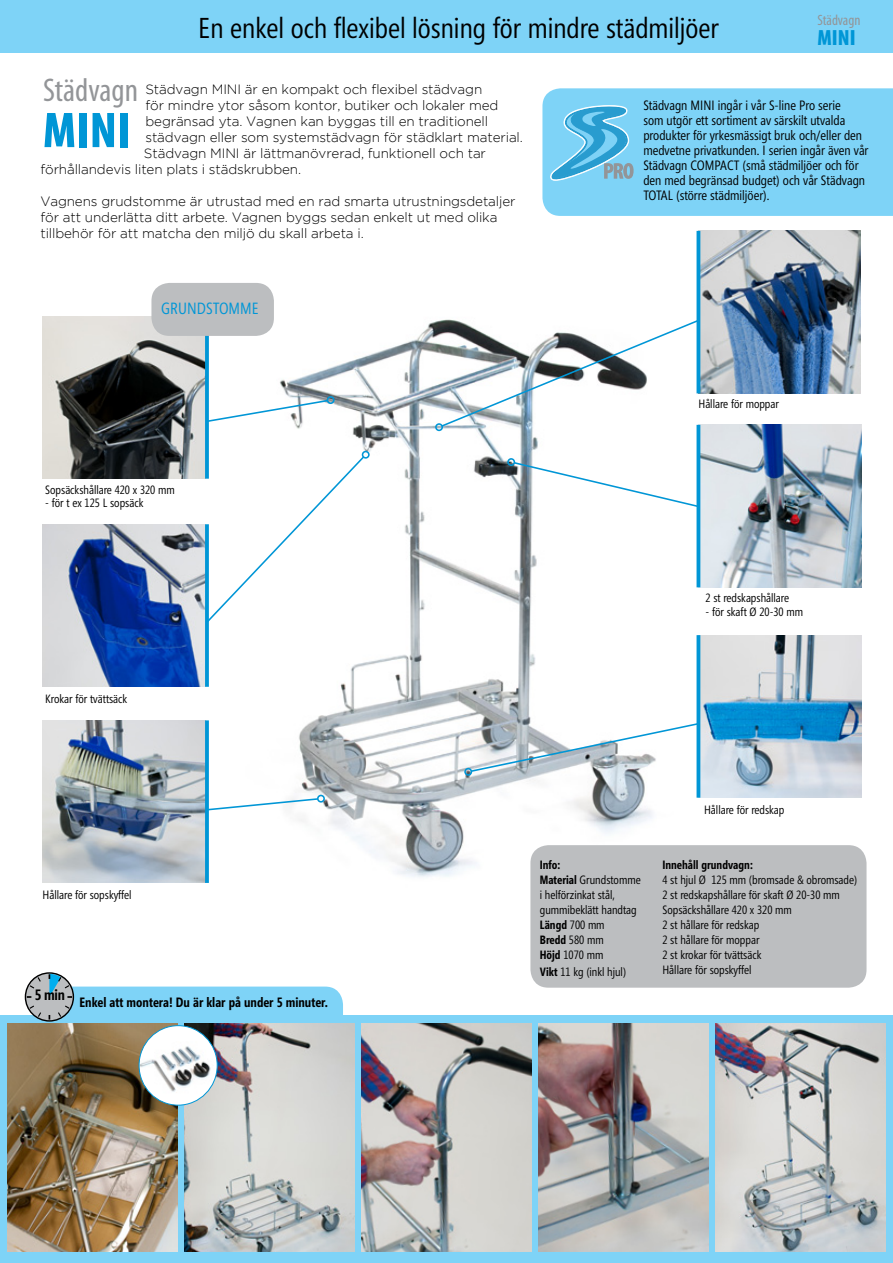
<style>
.page{position:relative;width:893px;height:1263px;background:#fff}
.page>*{position:absolute;margin:0;border:0;box-sizing:border-box;transform-origin:0 0}
.t1{font:900 condensed 50.55px "Myriad Pro";color:#0096d6}
.t2{font:condensed 33px "Myriad Pro";color:#939598}
.t3{font:28.65px "Segoe Condensed";color:#000}
.t4{font:900 condensed 22.05px "Myriad Pro";color:#0096d6}
.t5{font:16.2px "Segoe Condensed";color:#0096d6}
.t6{font:condensed 15px "Myriad Pro";letter-spacing:-.005em;color:#939598}
.t7{font:700 15px "Segoe Condensed";color:#000}
.t8{font:300 13.5px/16px "Gotham";letter-spacing:-.01em;color:#000}
.t9{font:13.5px/15px "Segoe Condensed";color:#000}
.t10{font:700 13.5px "Segoe Condensed";color:#000}
.t11{font:12px/15px "Segoe Condensed";color:#000}
.t12{font:700 12px "Segoe Condensed";color:#000}
.s1{font-weight:700}
</style>
<div class="page">
<div style="left:0;top:0;width:893px;height:53px;background:#7ed3f7"></div>
<img style="left:260px;top:283px;width:481px;height:594px">
<div style="left:0;top:1015px;width:893px;height:248px;background:#7ed3f7"></div>
<div style="left:43px;top:986px;width:300px;height:109px;background:#7ed3f7;border-radius:18px"></div>
<img style="left:8px;top:1023px;width:170px;height:228px">
<img style="left:715px;top:1023px;width:170px;height:228px">
<img style="left:184px;top:1023px;width:170px;height:228px">
<img style="left:538px;top:1023px;width:170px;height:228px">
<img style="left:361px;top:1023px;width:170px;height:228px">
<div style="left:530px;top:845px;width:336px;height:143px;background:#bcbec0;border-radius:18px"></div>
<svg style="left:209px;top:399px;width:120px;height:27px"></svg>
<div style="left:327px;top:396px;width:8px;height:8px;border:2px solid #0096d6;border-radius:50%"></div>
<svg style="left:209px;top:797px;width:111px;height:17px"></svg>
<div style="left:317px;top:795px;width:8px;height:7px;border:2px solid #0096d6;border-radius:50%"></div>
<svg style="left:512px;top:461px;width:184px;height:49px"></svg>
<div style="left:507px;top:458px;width:8px;height:8px;border:2px solid #0096d6;border-radius:50%"></div>
<svg style="left:469px;top:720px;width:227px;height:53px"></svg>
<div style="left:464px;top:768px;width:8px;height:8px;border:2px solid #0096d6;border-radius:50%"></div>
<svg style="left:440px;top:316px;width:267px;height:112px"></svg>
<div style="left:435px;top:423px;width:8px;height:8px;border:2px solid #0096d6;border-radius:50%"></div>
<svg style="left:209px;top:455px;width:157px;height:179px"></svg>
<div style="left:362px;top:451px;width:8px;height:8px;border:2px solid #0096d6;border-radius:50%"></div>
<img style="left:700px;top:231px;width:161px;height:162px">
<svg style="left:696px;top:231px;width:4px;height:162px"></svg>
<img style="left:700px;top:425px;width:161px;height:162px">
<svg style="left:696px;top:425px;width:4px;height:162px"></svg>
<img style="left:700px;top:635px;width:161px;height:163px">
<svg style="left:696px;top:635px;width:4px;height:163px"></svg>
<div style="left:25px;top:973px;width:48px;height:48px;background:#bcbec0;border-radius:50%"></div>
<div style="left:25px;top:972px;width:49px;height:50px;border:1px solid #000;border-radius:50%"></div>
<svg style="left:28px;top:1005px;width:13px;height:13px"></svg>
<svg style="left:49px;top:974px;width:23px;height:24px"></svg>
<svg style="left:28px;top:976px;width:13px;height:13px"></svg>
<svg style="left:58px;top:1005px;width:13px;height:13px"></svg>
<img style="left:43px;top:720px;width:162px;height:163px">
<svg style="left:205px;top:720px;width:4px;height:163px"></svg>
<img style="left:43px;top:524px;width:162px;height:163px">
<svg style="left:205px;top:524px;width:4px;height:163px"></svg>
<img style="left:43px;top:316px;width:162px;height:163px">
<svg style="left:205px;top:336px;width:4px;height:143px"></svg>
<div style="left:151px;top:283px;width:123px;height:53px;background:#bcbec0;border-radius:18px"></div>
<img style="left:139px;top:1026px;width:78px;height:79px">
<div style="left:139px;top:1025px;width:79px;height:80px;border:1px solid #0096d6;border-radius:50%"></div>
<svg style="left:542px;top:88px;width:351px;height:128px"></svg>
<h3 class="t3" style="left:198px;top:10px;width:522px">En enkel och flexibel lösning för mindre städmiljöer</h3>
<p class="t6" style="left:817px;top:11px;width:44px">Städvagn</p>
<h3 class="t4" style="left:817px;top:25px;width:40px">MINI</h3>
<h2 class="t2" style="left:43px;top:70px;width:97px">Städvagn</h2>
<h1 class="t1" style="left:43px;top:102px;width:89px">MINI</h1>
<p class="t8" style="left:145px;top:81px;width:338px">Städvagn MINI är en kompakt och flexibel städvagn</p>
<p class="t8" style="left:145px;top:97px;width:355px">för mindre ytor såsom kontor, butiker och lokaler med</p>
<p class="t8" style="left:145px;top:113px;width:344px">begränsad yta. Vagnen kan byggas till en traditionell</p>
<p class="t8" style="left:145px;top:129px;width:379px">städvagn eller som systemstädvagn för städklart material.</p>
<p class="t8" style="left:144px;top:145px;width:344px">Städvagn MINI är lättmanövrerad, funktionell och tar</p>
<p class="t8" style="left:40px;top:161px;width:262px">förhållandevis liten plats i städskrubben.</p>
<p class="t8" style="left:40px;top:193px;width:476px">Vagnens grudstomme är utrustad med en rad smarta utrustningsdetaljer för att underlätta ditt arbete. Vagnen byggs sedan enkelt ut med olika tillbehör för att matcha den miljö du skall arbeta i.</p>
<p class="t5" style="left:161px;top:298px;width:99px">GRUNDSTOMME</p>
<p class="t11" style="left:45px;top:482px;width:131px">Sopsäckshållare 420 x 320 mm</p>
<p class="t11" style="left:45px;top:495px;width:100px">- för t ex 125 L sopsäck</p>
<p class="t11" style="left:45px;top:692px;width:84px">Krokar för tvättsäck</p>
<p class="t9" style="left:643px;top:98px;width:227px">Städvagn MINI ingår i vår S-line Pro serie<br>som utgör ett sortiment av särskilt utvalda produkter för yrkesmässigt bruk och/eller den medvetne privatkunden. I serien ingår även vår Städvagn COMPACT (små städmiljöer och för den med begränsad budget) och vår Städvagn TOTAL (större städmiljöer).</p>
<p class="t11" style="left:698px;top:397px;width:82px">Hållare för moppar</p>
<p class="t11" style="left:705px;top:591px;width:85px">2 st redskapshållare</p>
<p class="t11" style="left:705px;top:604px;width:99px">- för skaft Ø 20-30 mm</p>
<p class="t11" style="left:43px;top:888px;width:91px">Hållare för sopskyffel</p>
<p class="t7" style="left:35px;top:985px;width:32px">5 min</p>
<p class="t10" style="left:80px;top:993px;width:250px">Enkel att montera! Du är klar på under 5 minuter.</p>
<p class="t11" style="left:540px;top:857px;width:102px"><span class="s1">Info:<br>Material</span> Grundstomme i helförzinkat stål, gummibeklätt handtag<br><span class="s1">Längd</span> 700 mm<br><span class="s1">Bredd</span> 580 mm<br><span class="s1">Höjd</span> 1070 mm</p>
<p class="t11" style="left:540px;top:964px;width:88px"><span class="s1">Vikt</span> 11 kg (inkl hjul)</p>
<p class="t11" style="left:704px;top:802px;width:82px">Hållare för redskap</p>
<p class="t12" style="left:662px;top:857px;width:92px">Innehåll grundvagn:</p>
<p class="t11" style="left:662px;top:872px;width:196px">4 st hjul Ø 125 mm (bromsade &amp; obromsade)<br>2 st redskapshållare för skaft Ø 20-30 mm<br>Sopsäckshållare 420 x 320 mm<br>2 st hållare för redskap<br>2 st hållare för moppar<br>2 st krokar för tvättsäck<br>Hållare för sopskyffel</p>
</div>
